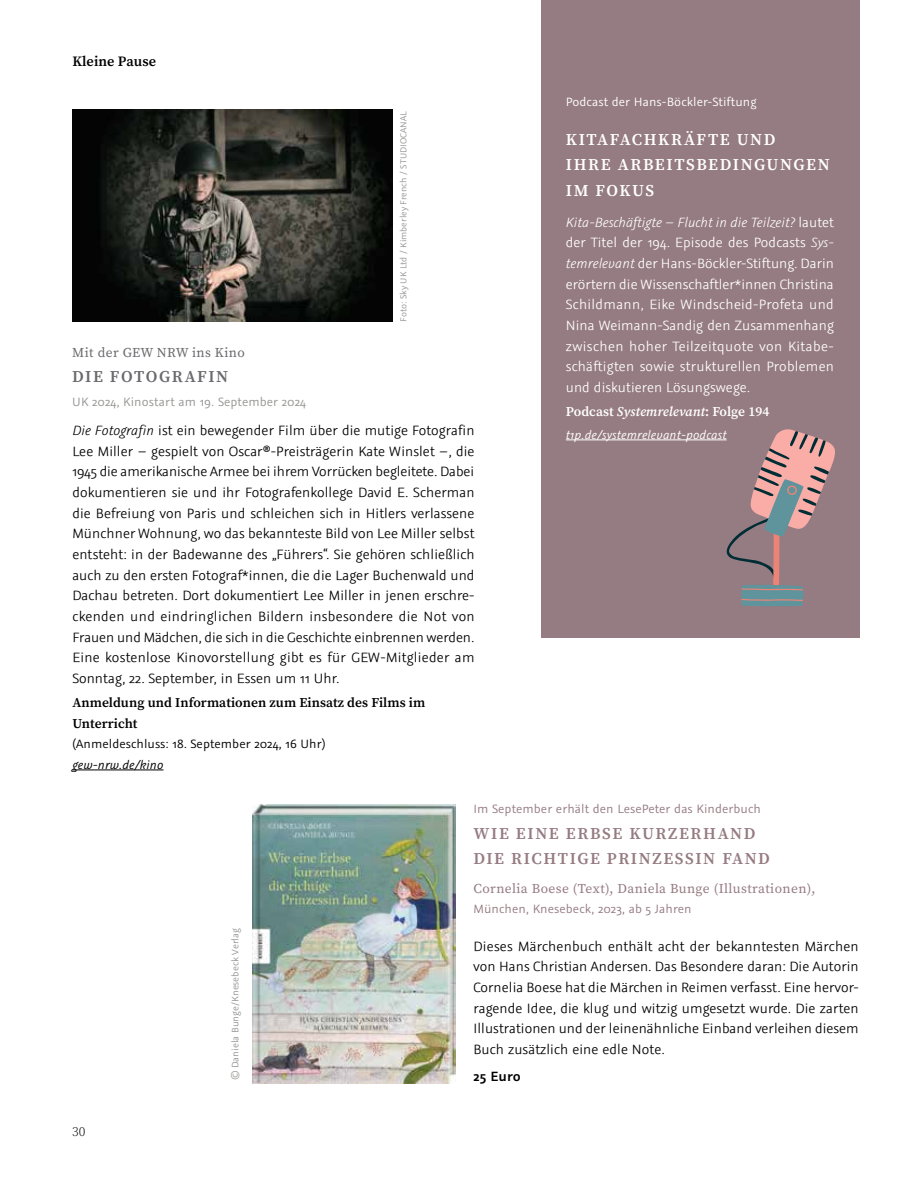
<style>
.page{position:relative;width:915px;height:1191px;background:#fff}
.page>*{position:absolute;margin:0;border:0;box-sizing:border-box;transform-origin:0 0}
.t1{font:600 16.5px/25.5px "Source Serif Pro";letter-spacing:.1em;color:#957b82}
.t2{font:600 16.5px/25.5px "Source Serif Pro";letter-spacing:.095em;color:#fff}
.t3{font:600 16.5px "Source Serif Pro";letter-spacing:.09em;color:#6a6a6e}
.t4{font:300 15px/20.7px "Graublau Sans";letter-spacing:.01em;color:#000;text-align:justify}
.t5{font:300 15px/20.7px "Graublau Sans";letter-spacing:.01em;color:#fff;text-align:justify}
.t6{font:600 15px "Graublau Sans";letter-spacing:.005em;color:#000}
.t7{font:600 14.25px "Source Serif Pro";letter-spacing:.005em;color:#000}
.t8{font:13.5px "Graublau Sans";letter-spacing:.005em;color:#957b82}
.t9{font:600 13.5px/21.8px "Source Serif Pro";letter-spacing:.005em;color:#000}
.t10{font:13.5px "Source Serif Pro";letter-spacing:.03em;color:#957b82}
.t11{font:13.5px "Graublau Sans";letter-spacing:.005em;color:#000}
.t12{font:13.5px "Graublau Sans";letter-spacing:.005em;color:#959593}
.t13{font:13.5px "Graublau Sans";letter-spacing:.005em;color:#fff}
.t14{font:600 13.5px "Source Serif Pro";letter-spacing:.005em;color:#fff}
.t15{font:italic 13.5px "Graublau Sans";letter-spacing:.01em;color:#fff}
.t16{font:13.5px "Source Serif Pro";letter-spacing:.03em;color:#6a6a6e}
.t17{font:italic 13.5px "Graublau Sans";letter-spacing:.01em;color:#000}
.t18{font:300 13.5px "Source Serif Pro";color:#000}
.t19{font:10.5px "Graublau Sans";color:#959593}
.t20{font:9.75px "Graublau Sans";color:#959593}
.s1{font-style:italic}
</style>
<div class="page">
<div style="left:541px;top:0;width:318px;height:637px;background:#957b82"></div>
<hr style="left:72px;top:769px;width:91px;height:1px;background:#000">
<img style="left:72px;top:109px;width:320px;height:213px">
<img style="left:252px;top:805px;width:203px;height:278px">
<hr style="left:565px;top:439px;width:161px;height:1px;background:#fff">
<svg style="left:721px;top:429px;width:114px;height:177px"></svg>
<hr style="left:914px;top:0;width:1px;height:1191px;background:#007eb6">
<p class="t7" style="left:72px;top:51px;width:85px">Kleine Pause</p>
<p class="t20" style="left:397px;top:322px;width:212px;rotate:-90deg">Foto: Sky UK Ltd / Kimberley French / STUDIOCANAL</p>
<p class="t16" style="left:72px;top:343px;width:174px">Mit der GEW NRW ins Kino</p>
<p class="t3" style="left:72px;top:365px;width:157px">DIE FOTOGRAFIN</p>
<p class="t12" style="left:72px;top:393px;width:235px">UK 2024, Kinostart am 19. September 2024</p>
<p class="t4" style="left:72px;top:420px;width:404px"><span class="s1">Die Fotografin</span> ist ein bewegender Film über die mutige Fotografin Lee Miller – gespielt von Oscar®-Preisträgerin Kate Winslet –, die 1945 die amerikanische Armee bei ihrem Vorrücken begleitete. Dabei dokumentieren sie und ihr Fotografenkollege David E. Scherman die Befreiung von Paris und schleichen sich in Hitlers verlassene Münchner Wohnung, wo das bekannteste Bild von Lee Miller selbst entsteht: in der Badewanne des „Führers“. Sie gehören schließlich auch zu den ersten Fotograf*innen, die die Lager Buchenwald und Dachau betreten. Dort dokumentiert Lee Miller in jenen erschre&shy;ckenden und eindringlichen Bildern insbesondere die Not von Frauen und Mädchen, die sich in die Geschichte einbrennen werden.<br>Eine kostenlose Kinovorstellung gibt es für GEW-Mitglieder am Sonntag, 22. September, in Essen um 11 Uhr.</p>
<p class="t9" style="left:72px;top:691px;width:354px">Anmeldung und Informationen zum Einsatz des Films im<br>Unterricht</p>
<p class="t11" style="left:72px;top:735px;width:255px">(Anmeldeschluss: 18. September 2024, 16 Uhr)</p>
<p class="t17" style="left:72px;top:756px;width:93px">gew-nrw.de/kino</p>
<p class="t13" style="left:565px;top:94px;width:192px">Podcast der Hans-Böckler-Stiftung</p>
<p class="t2" style="left:565px;top:126px;width:265px">KITAFACHKRÄFTE UND<br>IHRE ARBEITSBEDINGUNGEN<br>IM FOKUS</p>
<p class="t5" style="left:565px;top:212px;width:270px"><span class="s1">Kita-Beschäftigte – Flucht in die Teilzeit?</span> lautet der Titel der 194. Episode des Podcasts <span class="s1">Sys&shy;temrelevant</span> der Hans-Böckler-Stiftung. Darin erörtern die Wissenschaftler*innen Christina Schildmann, Eike Windscheid-Profeta und Nina Weimann-Sandig den Zusammenhang zwischen hoher Teilzeitquote von Kitabe&shy;schäftigten sowie strukturellen Problemen und diskutieren Lösungswege.</p>
<p class="t14" style="left:565px;top:402px;width:205px">Podcast <span class="s1">Systemrelevant</span>: Folge 194</p>
<p class="t15" style="left:565px;top:427px;width:162px">t1p.de/systemrelevant-podcast</p>
<p class="t18" style="left:72px;top:1122px;width:15px">30</p>
<p class="t19" style="left:229px;top:1080px;width:154px;rotate:-90deg">© Daniela Bunge/Knesebeck Verlag</p>
<p class="t8" style="left:473px;top:801px;width:289px">Im September erhält den LesePeter das Kinderbuch</p>
<p class="t1" style="left:473px;top:820px;width:298px">WIE EINE ERBSE KURZERHAND<br>DIE RICHTIGE PRINZESSIN FAND</p>
<p class="t10" style="left:473px;top:880px;width:343px">Cornelia Boese (Text), Daniela Bunge (Illustrationen),</p>
<p class="t8" style="left:473px;top:900px;width:220px">München, Knesebeck, 2023, ab 5 Jahren</p>
<p class="t4" style="left:473px;top:935px;width:386px">Dieses Märchenbuch enthält acht der bekanntesten Märchen von Hans Christian Andersen. Das Besondere daran: Die Autorin Cornelia Boese hat die Märchen in Reimen verfasst. Eine hervor&shy;ragende Idee, die klug und witzig umgesetzt wurde. Die zarten Illustrationen und der leinenähnliche Einband verleihen diesem Buch zusätzlich eine edle Note.</p>
<p class="t6" style="left:473px;top:1066px;width:49px">25 Euro</p>
</div>
